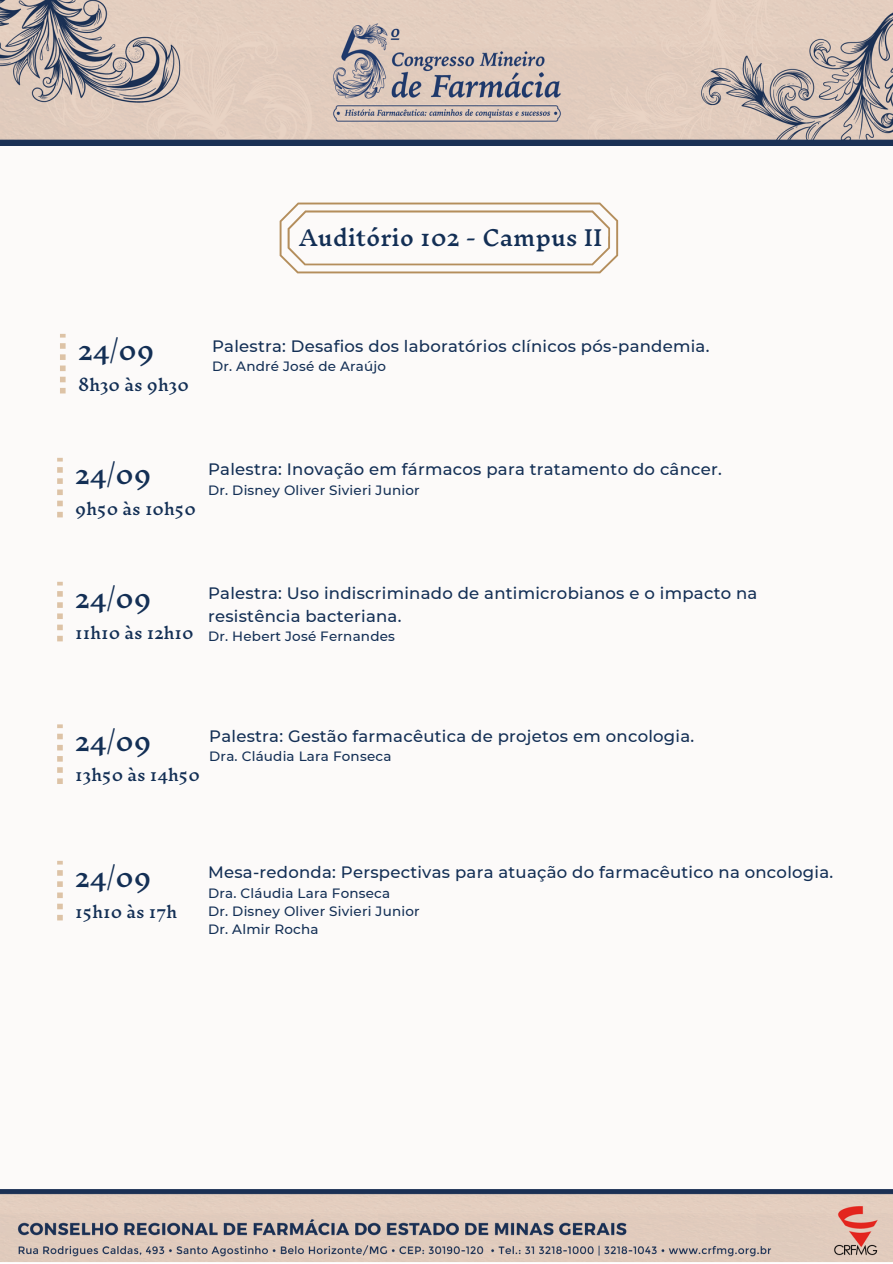
<style>
.page{position:relative;width:893px;height:1264px;background:#fff}
.page>*{position:absolute;margin:0;border:0;box-sizing:border-box;transform-origin:0 0}
.t1{font:500 24.3px "Inknut Antiqua";color:#132f55}
.t2{font:500 21.15px "Inknut Antiqua";color:#132f55}
.t3{font:500 16.5px/22.5px "Montserrat";letter-spacing:.015em;color:#132f55}
.t4{font:500 15.3px "Inknut Antiqua";color:#132f55}
.t5{font:500 13.5px/18px "Montserrat";letter-spacing:.015em;color:#132f55}
</style>
<div class="page">
<div style="left:0;top:0;width:892px;height:1262px;background:#fcfaf9"></div>
<img style="left:0;top:0;width:892px;height:145px">
<svg style="left:279px;top:202px;width:339px;height:71px"></svg>
<img style="left:0;top:1189px;width:892px;height:72px">
<svg style="left:60px;top:334px;width:6px;height:59px"></svg>
<svg style="left:57px;top:582px;width:6px;height:59px"></svg>
<svg style="left:57px;top:724px;width:6px;height:60px"></svg>
<svg style="left:57px;top:860px;width:6px;height:60px"></svg>
<svg style="left:57px;top:458px;width:6px;height:59px"></svg>
<p class="t2" style="left:299px;top:227px;width:305px">Auditório 102 - Campus II</p>
<h1 class="t1" style="left:78px;top:338px;width:78px">24/09</h1>
<p class="t4" style="left:78px;top:376px;width:112px">8h30 às 9h30</p>
<p class="t3" style="left:212px;top:334px;width:499px">Palestra: Desafios dos laboratórios clínicos pós-pandemia.</p>
<p class="t5" style="left:212px;top:357px;width:175px">Dr. André José de Araújo</p>
<h1 class="t1" style="left:75px;top:461px;width:78px">24/09</h1>
<p class="t4" style="left:75px;top:500px;width:122px">9h50 às 10h50</p>
<p class="t3" style="left:208px;top:458px;width:515px">Palestra: Inovação em fármacos para tratamento do câncer.</p>
<p class="t5" style="left:208px;top:481px;width:213px">Dr. Disney Oliver Sivieri Junior</p>
<h1 class="t1" style="left:75px;top:585px;width:78px">24/09</h1>
<p class="t4" style="left:75px;top:624px;width:120px">11h10 às 12h10</p>
<p class="t3" style="left:208px;top:582px;width:551px">Palestra: Uso indiscriminado de antimicrobianos e o impacto na resistência bacteriana.</p>
<p class="t5" style="left:208px;top:627px;width:188px">Dr. Hebert José Fernandes</p>
<h1 class="t1" style="left:75px;top:728px;width:78px">24/09</h1>
<p class="t4" style="left:75px;top:767px;width:126px">13h50 às 14h50</p>
<p class="t3" style="left:209px;top:725px;width:486px">Palestra: Gestão farmacêutica de projetos em oncologia.</p>
<p class="t5" style="left:209px;top:747px;width:184px">Dra. Cláudia Lara Fonseca</p>
<h1 class="t1" style="left:75px;top:864px;width:78px">24/09</h1>
<p class="t4" style="left:75px;top:903px;width:103px">15h10 às 17h</p>
<p class="t3" style="left:208px;top:861px;width:626px">Mesa-redonda: Perspectivas para atuação do farmacêutico na oncologia.</p>
<p class="t5" style="left:208px;top:883px;width:213px">Dra. Cláudia Lara Fonseca<br>Dr. Disney Oliver Sivieri Junior<br>Dr. Almir Rocha</p>
</div>
